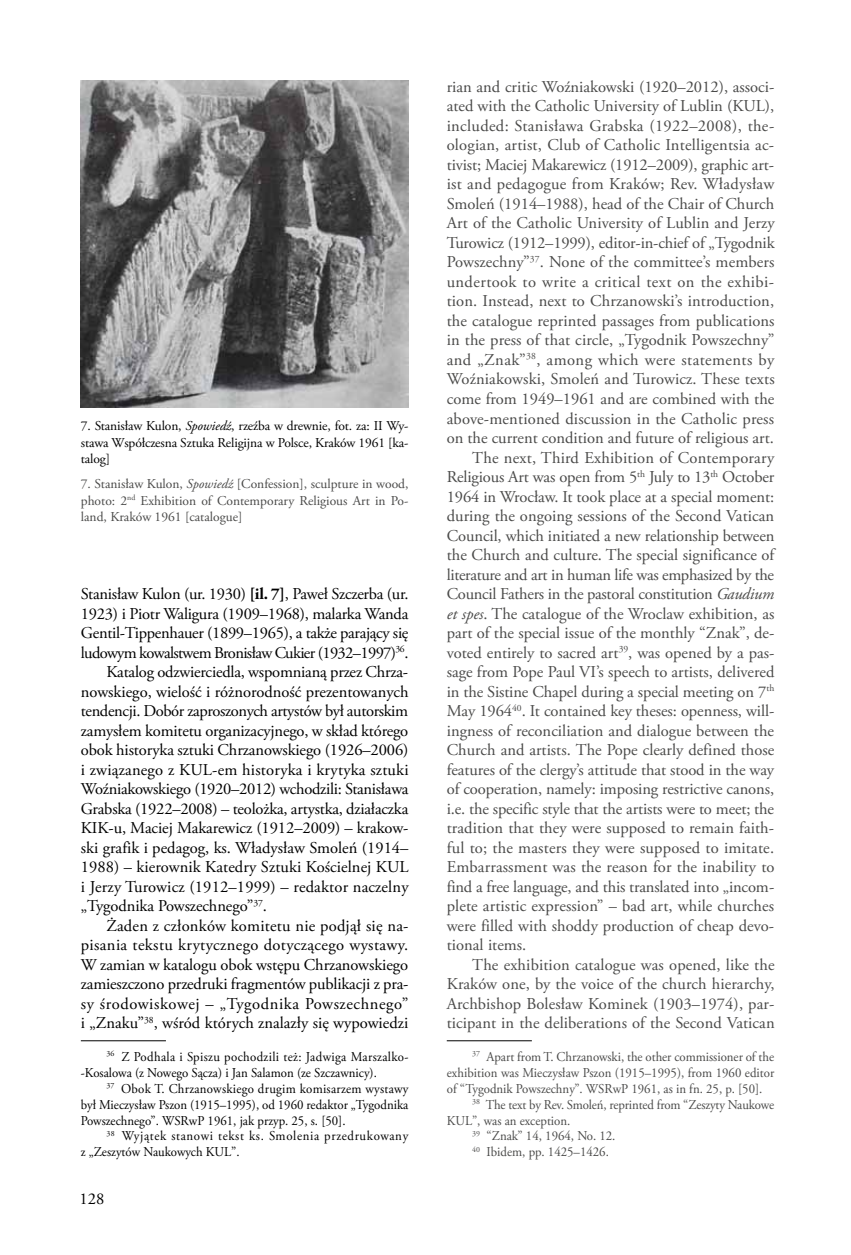
<style>
.page{position:relative;width:851px;height:1255px;background:#fff}
.page>*{position:absolute;margin:0;border:0;box-sizing:border-box;transform-origin:0 0}
.t1{font:16.5px "Adobe Garamond Pro";color:#4a4a49}
.t2{font:16.5px "Adobe Garamond Pro";letter-spacing:-.01em;color:#000}
.t3{font:16.5px "Adobe Garamond Pro";letter-spacing:.01em;color:#000}
.t4{font:16.5px "Adobe Garamond Pro";letter-spacing:.025em;color:#4a4a49}
.t5{font:16.5px "Adobe Garamond Pro";letter-spacing:-.04em;color:#000}
.t6{font:16.5px "Adobe Garamond Pro";letter-spacing:-.02em;color:#4a4a49}
.t7{font:16.5px "Adobe Garamond Pro";letter-spacing:.025em;color:#000}
.t8{font:16.5px "Adobe Garamond Pro";letter-spacing:.02em;color:#4a4a49}
.t9{font:16.5px "Adobe Garamond Pro";letter-spacing:.035em;color:#000}
.t10{font:16.5px "Adobe Garamond Pro";letter-spacing:.015em;color:#000}
.t11{font:13.5px "Adobe Garamond Pro";color:#4a4a49;scale:.95 1}
.t12{font:13.5px/15.9px "Adobe Garamond Pro";color:#000;scale:.95 1}
.t13{font:13.5px/16.5px "Adobe Garamond Pro";color:#4a4a49;text-align:justify}
.t14{font:13.5px/16.5px "Adobe Garamond Pro";color:#000;text-align:justify}
.t15{font:13.5px/15.9px "Adobe Garamond Pro";letter-spacing:.05em;color:#000;scale:.95 1}
.s1{font-style:italic}
.s2{font-weight:700}
</style>
<div class="page">
<hr style="left:81px;top:1040px;width:85px;height:1px;background:#000">
<hr style="left:446px;top:1040px;width:85px;height:1px;background:#000">
<img style="left:81px;top:81px;width:327px;height:326px">
<p class="t14" style="left:81px;top:418px;width:329px">7. Stanisław Kulon, <span class="s1">Spowiedź</span>, rzeźba w drewnie, fot. za: II Wy&shy;stawa Współczesna Sztuka Religijna w Polsce, Kraków 1961 [ka&shy;talog]</p>
<p class="t13" style="left:81px;top:476px;width:329px">7. Stanisław Kulon, <span class="s1">Spowiedź</span> [Confession], sculpture in wood, photo: 2<sup>nd</sup> Exhibition of Contemporary Religious Art in Po&shy;land, Kraków 1961 [catalogue]</p>
<p class="t2" style="left:81px;top:584px;width:329px">Stanisław Kulon (ur. 1930) <span class="s2">[il. 7]</span>, Paweł Szczerba (ur.</p>
<p class="t2" style="left:81px;top:603px;width:329px">1923) i Piotr Waligura (1909–1968), malarka Wanda</p>
<p class="t2" style="left:81px;top:623px;width:329px">Gentil-Tippenhauer (1899–1965), a także parający się</p>
<p class="t5" style="left:81px;top:642px;width:329px">ludowym kowalstwem Bronisław Cukier (1932–1997)<sup>36</sup>.</p>
<p class="t2" style="left:106px;top:662px;width:303px">Katalog odzwierciedla, wspomnianą przez Chrza-</p>
<p class="t2" style="left:81px;top:681px;width:329px">nowskiego, wielość i różnorodność prezentowanych</p>
<p class="t2" style="left:81px;top:701px;width:329px">tendencji. Dobór zaproszonych artystów był autorskim</p>
<p class="t2" style="left:81px;top:720px;width:329px">zamysłem komitetu organizacyjnego, w skład którego</p>
<p class="t2" style="left:81px;top:740px;width:329px">obok historyka sztuki Chrzanowskiego (1926–2006)</p>
<p class="t3" style="left:81px;top:759px;width:329px">i związanego z KUL-em historyka i krytyka sztuki</p>
<p class="t2" style="left:81px;top:779px;width:329px">Woźniakowskiego (1920–2012) wchodzili: Stanisława</p>
<p class="t2" style="left:81px;top:798px;width:329px">Grabska (1922–2008) – teolożka, artystka, działaczka</p>
<p class="t2" style="left:81px;top:818px;width:329px">KIK-u, Maciej Makarewicz (1912–2009) – krakow-</p>
<p class="t2" style="left:81px;top:837px;width:329px">ski grafik i pedagog, ks. Władysław Smoleń (1914–</p>
<p class="t2" style="left:81px;top:857px;width:329px">1988) – kierownik Katedry Sztuki Kościelnej KUL</p>
<p class="t3" style="left:81px;top:876px;width:329px">i Jerzy Turowicz (1912–1999) – redaktor naczelny</p>
<p class="t2" style="left:81px;top:896px;width:188px">„Tygodnika Powszechnego”<sup>37</sup>.</p>
<p class="t10" style="left:106px;top:915px;width:303px">Żaden z członków komitetu nie podjął się na-</p>
<p class="t7" style="left:81px;top:935px;width:329px">pisania tekstu krytycznego dotyczącego wystawy.</p>
<p class="t2" style="left:81px;top:954px;width:329px">W zamian w katalogu obok wstępu Chrzanowskiego</p>
<p class="t2" style="left:81px;top:974px;width:329px">zamieszczono przedruki fragmentów publikacji z pra-</p>
<p class="t9" style="left:81px;top:993px;width:329px">sy środowiskowej – „Tygodnika Powszechnego”</p>
<p class="t2" style="left:81px;top:1013px;width:329px">i „Znaku”<sup>38</sup>, wśród których znalazły się wypowiedzi</p>
<p class="t12" style="left:81px;top:1049px;width:346px;text-indent:26px"><sup>36</sup> Z Podhala i Spiszu pochodzili też: Jadwiga Marszalko--Kosalowa (z Nowego Sącza) i Jan Salamon (ze Szczawnicy).</p>
<p class="t12" style="left:81px;top:1080px;width:346px;text-align:justify;text-indent:26px"><sup>37</sup> Obok T. Chrzanowskiego drugim komisarzem wystawy był Mieczysław Pszon (1915–1995), od 1960 redaktor „Tygodnika Powszechnego”. WSRwP 1961, jak przyp. 25, s. [50].</p>
<p class="t15" style="left:81px;top:1128px;width:346px;text-indent:26px"><sup>38</sup> Wyjątek stanowi tekst ks. Smolenia przedrukowany z „Zeszytów Naukowych KUL”.</p>
<p class="t2" style="left:79px;top:1188px;width:26px">128</p>
<p class="t1" style="left:446px;top:77px;width:329px">rian and critic Woźniakowski (1920–2012), associ-</p>
<p class="t1" style="left:446px;top:96px;width:329px">ated with the Catholic University of Lublin (KUL),</p>
<p class="t8" style="left:446px;top:116px;width:329px">included: Stanisława Grabska (1922–2008), the-</p>
<p class="t1" style="left:446px;top:135px;width:329px">ologian, artist, Club of Catholic Intelligentsia ac-</p>
<p class="t1" style="left:446px;top:155px;width:329px">tivist; Maciej Makarewicz (1912–2009), graphic art-</p>
<p class="t1" style="left:446px;top:174px;width:329px">ist and pedagogue from Kraków; Rev. Władysław</p>
<p class="t1" style="left:446px;top:194px;width:329px">Smoleń (1914–1988), head of the Chair of Church</p>
<p class="t1" style="left:446px;top:213px;width:329px">Art of the Catholic University of Lublin and Jerzy</p>
<p class="t1" style="left:446px;top:233px;width:329px">Turowicz (1912–1999), editor-in-chief of „Tygodnik</p>
<p class="t1" style="left:446px;top:252px;width:329px">Powszechny”<sup>37</sup>. None of the committee’s members</p>
<p class="t4" style="left:446px;top:272px;width:329px">undertook to write a critical text on the exhibi-</p>
<p class="t1" style="left:446px;top:291px;width:329px">tion. Instead, next to Chrzanowski’s introduction,</p>
<p class="t1" style="left:446px;top:311px;width:329px">the catalogue reprinted passages from publications</p>
<p class="t1" style="left:446px;top:330px;width:329px">in the press of that circle, „Tygodnik Powszechny”</p>
<p class="t4" style="left:446px;top:350px;width:329px">and „Znak”<sup>38</sup>, among which were statements by</p>
<p class="t1" style="left:446px;top:369px;width:329px">Woźniakowski, Smoleń and Turowicz. These texts</p>
<p class="t1" style="left:446px;top:389px;width:329px">come from 1949–1961 and are combined with the</p>
<p class="t1" style="left:446px;top:408px;width:329px">above-mentioned discussion in the Catholic press</p>
<p class="t1" style="left:446px;top:428px;width:329px">on the current condition and future of religious art.</p>
<p class="t1" style="left:472px;top:447px;width:303px">The next, Third Exhibition of Contemporary</p>
<p class="t1" style="left:446px;top:467px;width:329px">Religious Art was open from 5<sup>th</sup> July to 13<sup>th</sup> October</p>
<p class="t1" style="left:446px;top:486px;width:329px">1964 in Wrocław. It took place at a special moment:</p>
<p class="t1" style="left:446px;top:506px;width:329px">during the ongoing sessions of the Second Vatican</p>
<p class="t1" style="left:446px;top:525px;width:329px">Council, which initiated a new relationship between</p>
<p class="t1" style="left:446px;top:545px;width:329px">the Church and culture. The special significance of</p>
<p class="t6" style="left:446px;top:564px;width:329px">literature and art in human life was emphasized by the</p>
<p class="t1" style="left:446px;top:584px;width:329px">Council Fathers in the pastoral constitution <span class="s1">Gaudium</span></p>
<p class="t1" style="left:446px;top:603px;width:329px"><span class="s1">et spes</span>. The catalogue of the Wroclaw exhibition, as</p>
<p class="t1" style="left:446px;top:623px;width:329px">part of the special issue of the monthly “Znak”, de-</p>
<p class="t1" style="left:446px;top:642px;width:329px">voted entirely to sacred art<sup>39</sup>, was opened by a pas-</p>
<p class="t1" style="left:446px;top:662px;width:329px">sage from Pope Paul VI’s speech to artists, delivered</p>
<p class="t1" style="left:446px;top:681px;width:329px">in the Sistine Chapel during a special meeting on 7<sup>th</sup></p>
<p class="t1" style="left:446px;top:701px;width:329px">May 1964<sup>40</sup>. It contained key theses: openness, will-</p>
<p class="t1" style="left:446px;top:720px;width:329px">ingness of reconciliation and dialogue between the</p>
<p class="t1" style="left:446px;top:740px;width:329px">Church and artists. The Pope clearly defined those</p>
<p class="t1" style="left:446px;top:759px;width:329px">features of the clergy’s attitude that stood in the way</p>
<p class="t1" style="left:446px;top:779px;width:329px">of cooperation, namely: imposing restrictive canons,</p>
<p class="t1" style="left:446px;top:798px;width:329px">i.e. the specific style that the artists were to meet; the</p>
<p class="t1" style="left:446px;top:818px;width:329px">tradition that they were supposed to remain faith-</p>
<p class="t1" style="left:446px;top:837px;width:329px">ful to; the masters they were supposed to imitate.</p>
<p class="t1" style="left:446px;top:857px;width:329px">Embarrassment was the reason for the inability to</p>
<p class="t1" style="left:446px;top:876px;width:329px">find a free language, and this translated into „incom-</p>
<p class="t1" style="left:446px;top:896px;width:329px">plete artistic expression” – bad art, while churches</p>
<p class="t1" style="left:446px;top:915px;width:329px">were filled with shoddy production of cheap devo-</p>
<p class="t1" style="left:446px;top:935px;width:81px">tional items.</p>
<p class="t1" style="left:472px;top:954px;width:304px">The exhibition catalogue was opened, like the</p>
<p class="t1" style="left:446px;top:974px;width:329px">Kraków one, by the voice of the church hierarchy,</p>
<p class="t1" style="left:446px;top:993px;width:329px">Archbishop Bolesław Kominek (1903–1974), par-</p>
<p class="t1" style="left:446px;top:1013px;width:329px">ticipant in the deliberations of the Second Vatican</p>
<p class="t11" style="left:472px;top:1048px;width:319px"><sup>37</sup> Apart from T. Chrzanowski, the other commissioner of the</p>
<p class="t11" style="left:446px;top:1064px;width:346px">exhibition was Mieczysław Pszon (1915–1995), from 1960 editor</p>
<p class="t11" style="left:446px;top:1080px;width:334px">of “Tygodnik Powszechny”. WSRwP 1961, as in fn. 25, p. [50].</p>
<p class="t11" style="left:472px;top:1096px;width:319px"><sup>38</sup> The text by Rev. Smoleń, reprinted from “Zeszyty Naukowe</p>
<p class="t11" style="left:446px;top:1112px;width:132px">KUL”, was an exception.</p>
<p class="t11" style="left:472px;top:1127px;width:152px"><sup>39</sup> “Znak” 14, 1964, No. 12.</p>
<p class="t11" style="left:472px;top:1143px;width:145px"><sup>40</sup> Ibidem, pp. 1425–1426.</p>
</div>
